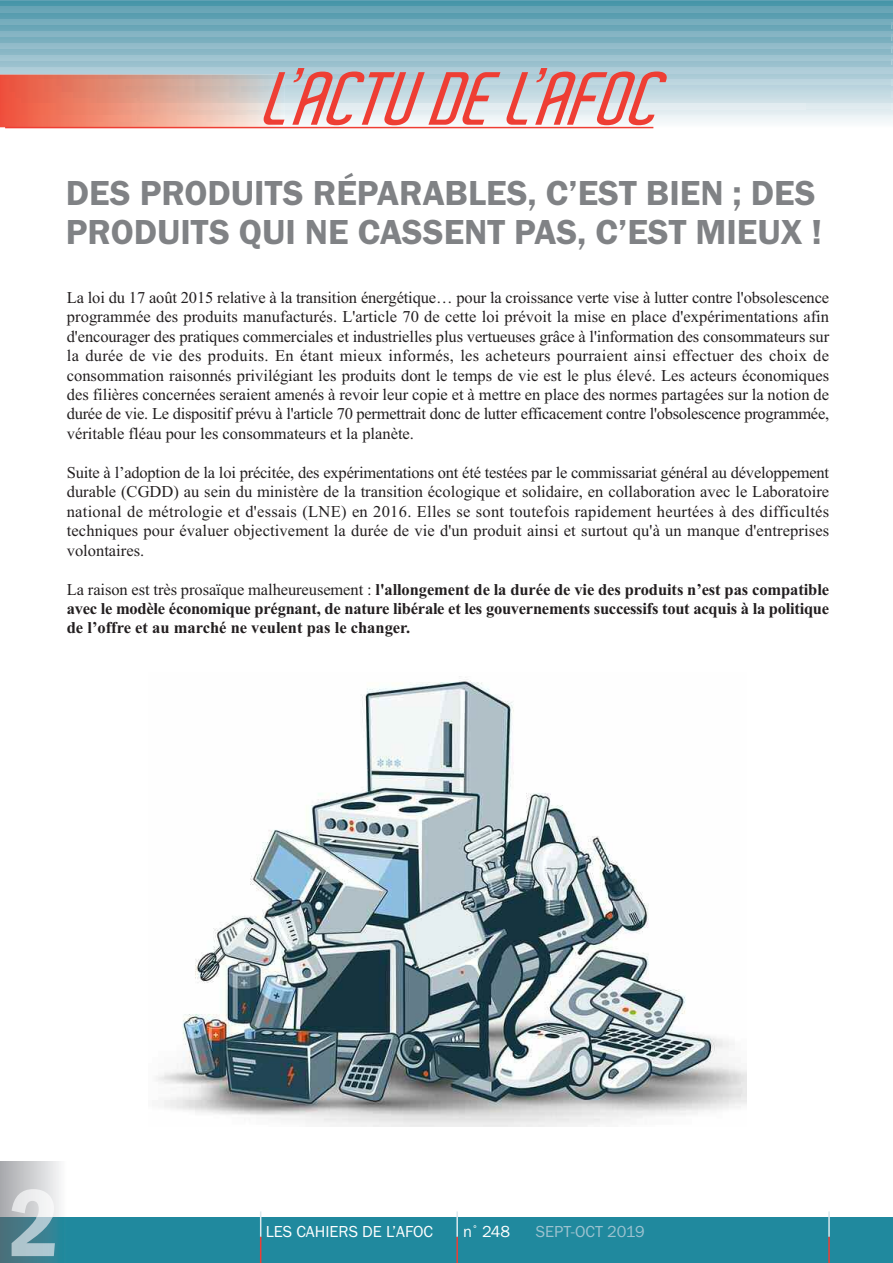
<style>
.page{position:relative;width:893px;height:1263px;background:#fff}
.page>*{position:absolute;margin:0;border:0;box-sizing:border-box;transform-origin:0 0}
.t1{font:600 36px/38.8px "Franklin Gothic";color:#808285}
.t2{font:16.5px/19.5px "Times New Roman";color:#231f20;text-align:justify}
.t3{font:700 16.5px/19.5px "Times New Roman";color:#231f20;text-align:justify}
.t4{font:16.5px "Franklin Gothic";color:#fff}
.t5{font:16.5px "Franklin Gothic";color:#9cc2cf}
.s1{font-weight:400}
</style>
<div class="page">
<div style="left:0;top:1217px;width:893px;height:46px;background:#20899e"></div>
<svg style="left:260px;top:1211px;width:1px;height:52px"></svg>
<hr style="left:456px;top:1211px;width:2px;height:26px;background:#dbe8ed">
<hr style="left:456px;top:1237px;width:2px;height:26px;background:#ee3e34">
<hr style="left:828px;top:1211px;width:2px;height:26px;background:#dbe8ed">
<hr style="left:828px;top:1237px;width:2px;height:26px;background:#ee3e34">
<img style="left:0;top:0;width:893px;height:128px">
<div style="left:0;top:7px;width:893px;height:6px;background:#69a5b6"></div>
<div style="left:0;top:19px;width:893px;height:6px;background:#76adbd"></div>
<div style="left:0;top:31px;width:893px;height:6px;background:#85b4c4"></div>
<div style="left:0;top:43px;width:893px;height:6px;background:#92bbc9"></div>
<div style="left:0;top:55px;width:893px;height:6px;background:#a0c4d1"></div>
<div style="left:0;top:67px;width:893px;height:6px;background:#aecdd8"></div>
<img style="left:667px;top:79px;width:226px;height:6px">
<img style="left:667px;top:109px;width:138px;height:1px">
<img style="left:667px;top:103px;width:226px;height:6px">
<img style="left:667px;top:115px;width:226px;height:6px">
<img style="left:0;top:75px;width:285px;height:52px">
<hr style="left:5px;top:127px;width:648px;height:1px;background:#ee3e34">
<svg style="left:264px;top:68px;width:403px;height:57px;background:#d7adae"></svg>
<img style="left:0;top:1161px;width:60px;height:102px">
<img style="left:12px;top:1189px;width:43px;height:67px">
<img style="left:156px;top:676px;width:590px;height:451px">
<h1 class="t1" style="left:66px;top:174px;width:758px">DES PRODUITS RÉPARABLES, C’EST BIEN ; DES<br>PRODUITS QUI NE CASSENT PAS, C’EST MIEUX !</h1>
<p class="t2" style="left:67px;top:287px;width:764px">La loi du 17 août 2015 relative à la transition énergétique… pour la croissance verte vise à lutter contre l'obsolescence programmée des produits manufacturés. L'article 70 de cette loi prévoit la mise en place d'expérimentations afin d'encourager des pratiques commerciales et industrielles plus vertueuses grâce à l'information des consommateurs sur la durée de vie des produits. En étant mieux informés, les acheteurs pourraient ainsi effectuer des choix de consommation raisonnés privilégiant les produits dont le temps de vie est le plus élevé. Les acteurs économiques des filières concernées seraient amenés à revoir leur copie et à mettre en place des normes partagées sur la notion de durée de vie. Le dispositif prévu à l'article 70 permettrait donc de lutter efficacement contre l'obsolescence programmée, véritable fléau pour les consommateurs et la planète.</p>
<p class="t2" style="left:67px;top:462px;width:764px">Suite à l’adoption de la loi précitée, des expérimentations ont été testées par le commissariat général au développement durable (CGDD) au sein du ministère de la transition écologique et solidaire, en collaboration avec le Laboratoire national de métrologie et d'essais (LNE) en 2016. Elles se sont toutefois rapidement heurtées à des difficultés techniques pour évaluer objectivement la durée de vie d'un produit ainsi et surtout qu'à un manque d'entreprises volontaires.</p>
<p class="t3" style="left:67px;top:579px;width:764px"><span class="s1">La raison est très prosaïque malheureusement :</span> l'allongement de la durée de vie des produits n’est pas compatible avec le modèle économique prégnant, de nature libérale et les gouvernements successifs tout acquis à la politique de l’offre et au marché ne veulent pas le changer.</p>
<p class="t4" style="left:266px;top:1221px;width:169px">LES CAHIERS DE L’AFOC</p>
<p class="t4" style="left:463px;top:1221px;width:49px">n<sup>°</sup> 248</p>
<p class="t5" style="left:536px;top:1221px;width:111px">SEPT-OCT 2019</p>
</div>
